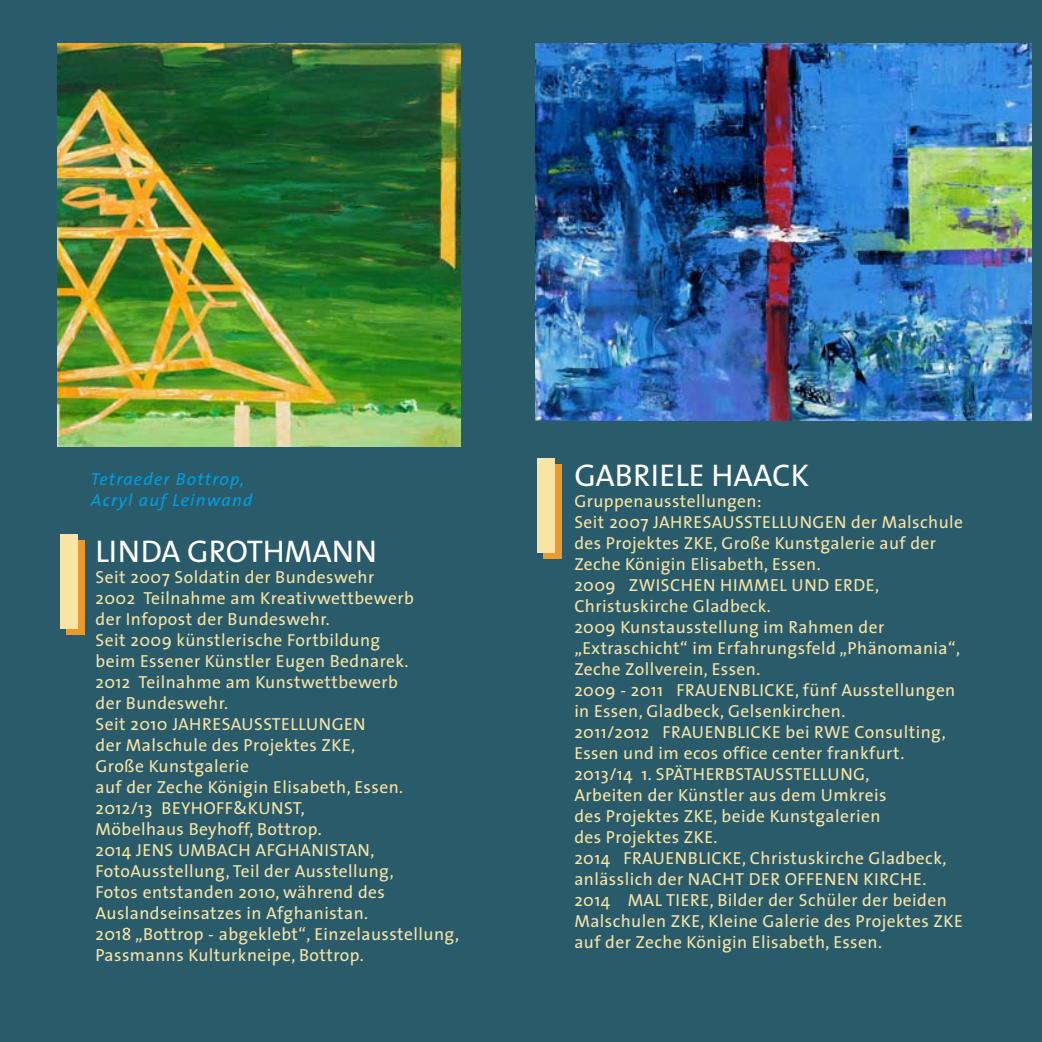
<style>
.page{position:relative;width:1042px;height:1042px;background:#2a5b6b}
.page>*{position:absolute;margin:0;border:0;box-sizing:border-box;transform-origin:0 0}
.t1{font:31.5px "The Sans";color:#fff}
.t2{font:17.5px/21px "The Sans";letter-spacing:.025em;color:#f8e5a6}
.t3{font:italic 17.5px/21px "The Sans";letter-spacing:.065em;color:#009ee0}
</style>
<div class="page">
<div style="left:543px;top:464px;width:18px;height:95px;background:#ea992e"></div>
<div style="left:537px;top:458px;width:18px;height:95px;background:#f8e5a6"></div>
<div style="left:66px;top:540px;width:18px;height:94px;background:#ea992e"></div>
<div style="left:60px;top:534px;width:18px;height:94px;background:#f8e5a6"></div>
<img style="left:58px;top:43px;width:403px;height:403px">
<img style="left:535px;top:43px;width:496px;height:377px">
<p class="t3" style="left:91px;top:468px;width:163px">Tetraeder Bottrop,<br>Acryl auf Leinwand</p>
<h1 class="t1" style="left:95px;top:525px;width:283px">LINDA GROTHMANN</h1>
<p class="t2" style="left:95px;top:566px;width:365px">Seit 2007 Soldatin der Bundeswehr<br>2002 Teilnahme am Kreativwettbewerb<br>der Infopost der Bundeswehr.<br>Seit 2009 künstlerische Fortbildung<br>beim Essener Künstler Eugen Bednarek.<br>2012 Teilnahme am Kunstwettbewerb<br>der Bundeswehr.<br>Seit 2010 JAHRESAUSSTELLUNGEN<br>der Malschule des Projektes ZKE,<br>Große Kunstgalerie<br>auf der Zeche Königin Elisabeth, Essen.<br>2012/13 BEYHOFF&amp;KUNST,<br>Möbelhaus Beyhoff, Bottrop.<br>2014 JENS UMBACH AFGHANISTAN, FotoAusstellung, Teil der Ausstellung,<br>Fotos entstanden 2010, während des Auslandseinsatzes in Afghanistan.<br>2018 „Bottrop - abgeklebt“, Einzelausstellung, Passmanns Kulturkneipe, Bottrop.</p>
<h1 class="t1" style="left:574px;top:449px;width:236px">GABRIELE HAACK</h1>
<p class="t2" style="left:574px;top:490px;width:390px">Gruppenausstellungen:<br>Seit 2007 JAHRESAUSSTELLUNGEN der Malschule des Projektes ZKE, Große Kunstgalerie auf der Zeche Königin Elisabeth, Essen.<br>2009 ZWISCHEN HIMMEL UND ERDE, Christuskirche Gladbeck.<br>2009 Kunstausstellung im Rahmen der „Extraschicht“ im Erfahrungsfeld „Phänomania“, Zeche Zollverein, Essen.<br>2009 - 2011 FRAUENBLICKE, fünf Ausstellungen in Essen, Gladbeck, Gelsenkirchen.<br>2011/2012 FRAUENBLICKE bei RWE Consulting, Essen und im ecos office center frankfurt.<br>2013/14 1. SPÄTHERBSTAUSSTELLUNG,<br>Arbeiten der Künstler aus dem Umkreis<br>des Projektes ZKE, beide Kunstgalerien<br>des Projektes ZKE.<br>2014 FRAUENBLICKE, Christuskirche Gladbeck, anlässlich der NACHT DER OFFENEN KIRCHE.<br>2014 MAL TIERE, Bilder der Schüler der beiden Malschulen ZKE, Kleine Galerie des Projektes ZKE auf der Zeche Königin Elisabeth, Essen.</p>
</div>
